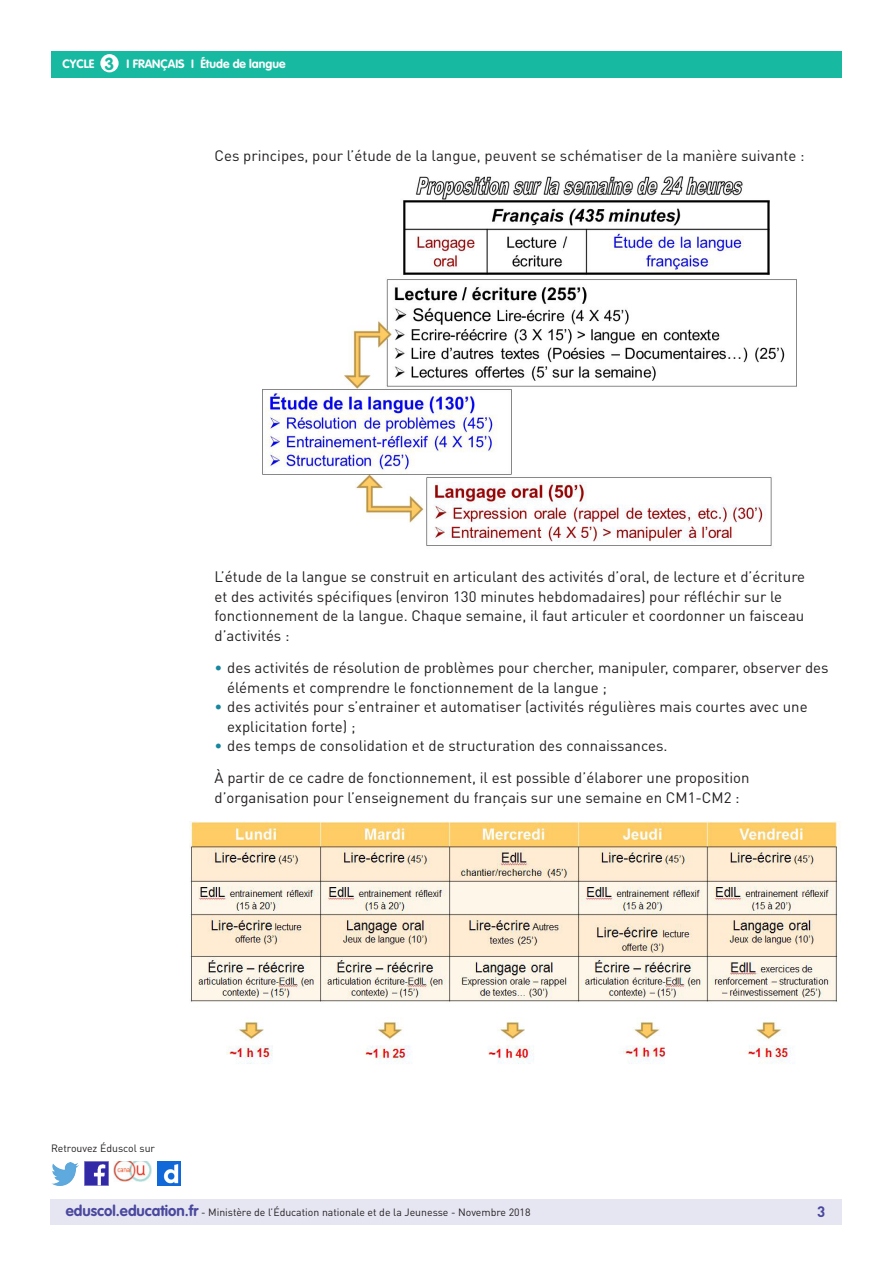
<style>
.page{position:relative;width:893px;height:1263px;background:#fff}
.page>*{position:absolute;margin:0;border:0;box-sizing:border-box;transform-origin:0 0}
.t1{font:700 17.25px "VAG Rounded Std";color:#17baa1}
._06_Texte_courant{font:15px/19.5px "DIN Pro";color:#231f20}
.t2{font:700 15px "DIN Pro";color:#4a489e}
.t3{font:700 12px "VAG Rounded Std";color:#fff}
.t4{font:10.5px "DIN Pro";color:#231f20}
.s1{color:#16879f}
.s2{font-family:"VAG Rounded Std";font-weight:700;font-size:15px;color:#4a489e}
</style>
<div class="page">
<div style="left:50px;top:1199px;width:791px;height:26px;background:#e6e5f2"></div>
<div style="left:51px;top:51px;width:791px;height:27px;background:#17baa1"></div>
<div style="left:100px;top:54px;width:19px;height:18px;background:#fff;border-radius:50%"></div>
<img style="left:85px;top:1162px;width:23px;height:23px">
<img style="left:51px;top:1163px;width:28px;height:22px">
<img style="left:158px;top:1162px;width:22px;height:23px">
<img style="left:114px;top:1162px;width:38px;height:19px">
<img style="left:262px;top:176px;width:534px;height:370px">
<img style="left:190px;top:822px;width:648px;height:242px">
<p class="t1" style="left:105px;top:53px;width:11px">3</p>
<p class="t3" style="left:200px;top:57px;width:87px">Étude de langue</p>
<p class="t3" style="left:63px;top:57px;width:33px">CYCLE</p>
<p class="t3" style="left:127px;top:57px;width:69px">I FRANÇAIS I</p>
<p class="_06_Texte_courant" style="left:214px;top:145px;width:592px">Ces principes, pour l’étude de la langue, peuvent se schématiser de la manière suivante :</p>
<p class="_06_Texte_courant" style="left:214px;top:567px;width:592px">L’étude de la langue se construit en articulant des activités d’oral, de lecture et d’écriture et des activités spécifiques (environ 130 minutes hebdomadaires) pour réfléchir sur le fonctionnement de la langue. Chaque semaine, il faut articuler et coordonner un faisceau d’activités :</p>
<p class="_06_Texte_courant" style="left:227px;top:657px;width:603px;text-indent:-13px"><span class="s1">•</span> des activités de résolution de problèmes pour chercher, manipuler, comparer, observer des éléments et comprendre le fonctionnement de la langue ;</p>
<p class="_06_Texte_courant" style="left:227px;top:696px;width:582px;text-indent:-13px"><span class="s1">•</span> des activités pour s’entrainer et automatiser (activités régulières mais courtes avec une explicitation forte) ;</p>
<p class="_06_Texte_courant" style="left:214px;top:735px;width:455px"><span class="s1">•</span> des temps de consolidation et de structuration des connaissances.</p>
<p class="_06_Texte_courant" style="left:214px;top:768px;width:537px">À partir de ce cadre de fonctionnement, il est possible d’élaborer une proposition d’organisation pour l’enseignement du français sur une semaine en CM1-CM2 :</p>
<p class="t4" style="left:51px;top:1141px;width:106px">Retrouvez Éduscol sur</p>
<p class="t4" style="left:66px;top:1205px;width:466px"><span class="s2">eduscol.education.fr</span> - Ministère de l’Éducation nationale et de la Jeunesse - Novembre 2018</p>
<p class="t2" style="left:817px;top:1201px;width:10px">3</p>
</div>
